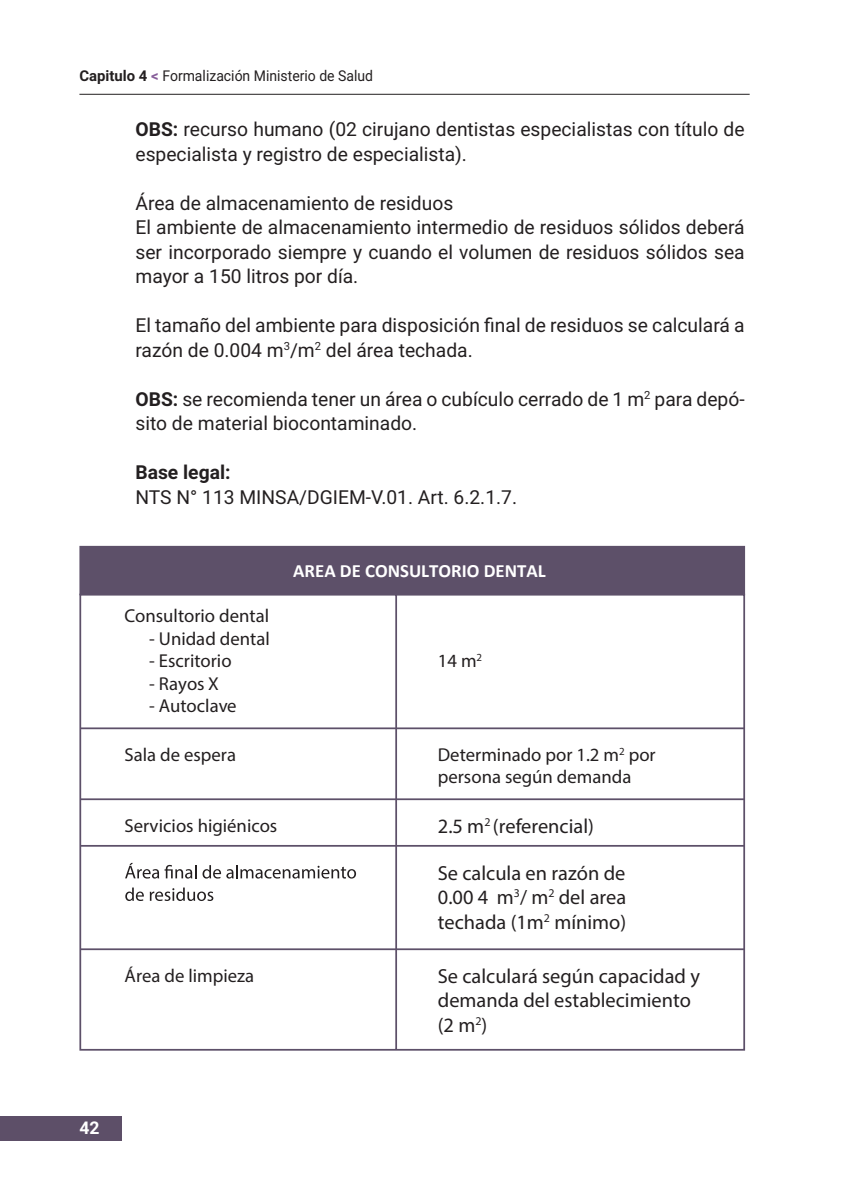
<style>
.page{position:relative;width:844px;height:1191px;background:#fff}
.page>*{position:absolute;margin:0;border:0;box-sizing:border-box;transform-origin:0 0}
.t1{font:20.3px/24.5px "Myriad Pro";color:#231f20;text-align:justify}
.tabulacion{font:19.25px/24.5px "Roboto";color:#231f20}
.tabulacion-2{font:700 19.25px "Roboto";color:#231f20}
.t2{font:18.72px/22.4px "Myriad Pro";color:#231f20}
.t3{font:700 18.72px "Calibri";color:#fff}
.t4{font:700 17.5px "Roboto";color:#fff}
.t5{font:14.88px "Roboto";color:#231f20;scale:.94 1}
.s1{font-weight:700}
.s2{font-weight:700;color:#875e9a}
</style>
<div class="page">
<hr style="left:79px;top:94px;width:670px;height:1px;background:#231f20">
<div style="left:0;top:1116px;width:122px;height:25px;background:#5d4f68"></div>
<div style="left:79px;top:546px;width:665px;height:49px;background:#5d5069"></div>
<svg style="left:79px;top:593px;width:666px;height:458px"></svg>
<hr style="left:80px;top:727px;width:664px;height:2px;background:#5d5069">
<hr style="left:80px;top:798px;width:664px;height:2px;background:#5d5069">
<hr style="left:80px;top:845px;width:664px;height:1px;background:#5d5069">
<svg style="left:125px;top:863px;width:71px;height:15px"></svg>
<svg style="left:202px;top:865px;width:154px;height:13px"></svg>
<svg style="left:125px;top:887px;width:19px;height:14px"></svg>
<svg style="left:150px;top:887px;width:63px;height:14px"></svg>
<hr style="left:80px;top:948px;width:664px;height:2px;background:#5d5069">
<p class="t5" style="left:79px;top:65px;width:314px"><span class="s1">Capitulo 4</span> <span class="s2">&lt;</span> Formalización Ministerio de Salud</p>
<p class="tabulacion" style="left:135px;top:116px;width:610px"><span class="s1">OBS:</span> recurso humano (02 cirujano dentistas especialistas con título de especialista y registro de especialista).</p>
<p class="tabulacion" style="left:135px;top:190px;width:319px">Área de almacenamiento de residuos</p>
<p class="tabulacion" style="left:135px;top:214px;width:610px;text-align:justify">El ambiente de almacenamiento intermedio de residuos sólidos deberá ser incorporado siempre y cuando el volumen de residuos sólidos sea mayor a 150 litros por día.</p>
<p class="tabulacion" style="left:135px;top:312px;width:610px">El tamaño del ambiente para disposición final de residuos se calculará a razón de 0.004 m<sup>3</sup>/m<sup>2</sup> del área techada.</p>
<p class="tabulacion" style="left:135px;top:386px;width:610px"><span class="s1">OBS:</span> se recomienda tener un área o cubículo cerrado de 1 m<sup>2</sup> para depó&shy;sito de material biocontaminado.</p>
<p class="tabulacion-2" style="left:135px;top:459px;width:97px">Base legal:</p>
<p class="tabulacion" style="left:135px;top:484px;width:383px">NTS N° 113 MINSA/DGIEM-V.01. Art. 6.2.1.7.</p>
<p class="t2" style="left:125px;top:604px;width:146px">Consultorio dental</p>
<p class="t2" style="left:149px;top:627px;width:122px">- Unidad dental</p>
<p class="t2" style="left:149px;top:649px;width:84px">- Escritorio</p>
<p class="t2" style="left:149px;top:671px;width:71px">- Rayos X</p>
<p class="t2" style="left:149px;top:694px;width:89px">- Autoclave</p>
<p class="t3" style="left:293px;top:558px;width:254px">AREA DE CONSULTORIO DENTAL</p>
<p class="t2" style="left:438px;top:649px;width:46px">14 m<sup>2</sup></p>
<p class="t2" style="left:125px;top:743px;width:113px">Sala de espera</p>
<p class="t2" style="left:438px;top:743px;width:219px">Determinado por 1.2 m<sup>2</sup> por persona según demanda</p>
<p class="t2" style="left:125px;top:814px;width:154px">Servicios higiénicos</p>
<p class="t1" style="left:438px;top:813px;width:157px">2.5 m<sup>2</sup> (referencial)</p>
<p class="t1" style="left:438px;top:860px;width:190px">Se calcula en razón de 0.00 4 m<sup>3</sup>/ m<sup>2</sup> del area techada (1m<sup>2</sup> mínimo)</p>
<p class="t2" style="left:125px;top:964px;width:131px">Área de limpieza</p>
<p class="t1" style="left:438px;top:963px;width:263px;text-align:left">Se calculará según capacidad y demanda del establecimiento (2 m<sup>2</sup>)</p>
<p class="t4" style="left:79px;top:1115px;width:22px">42</p>
</div>
